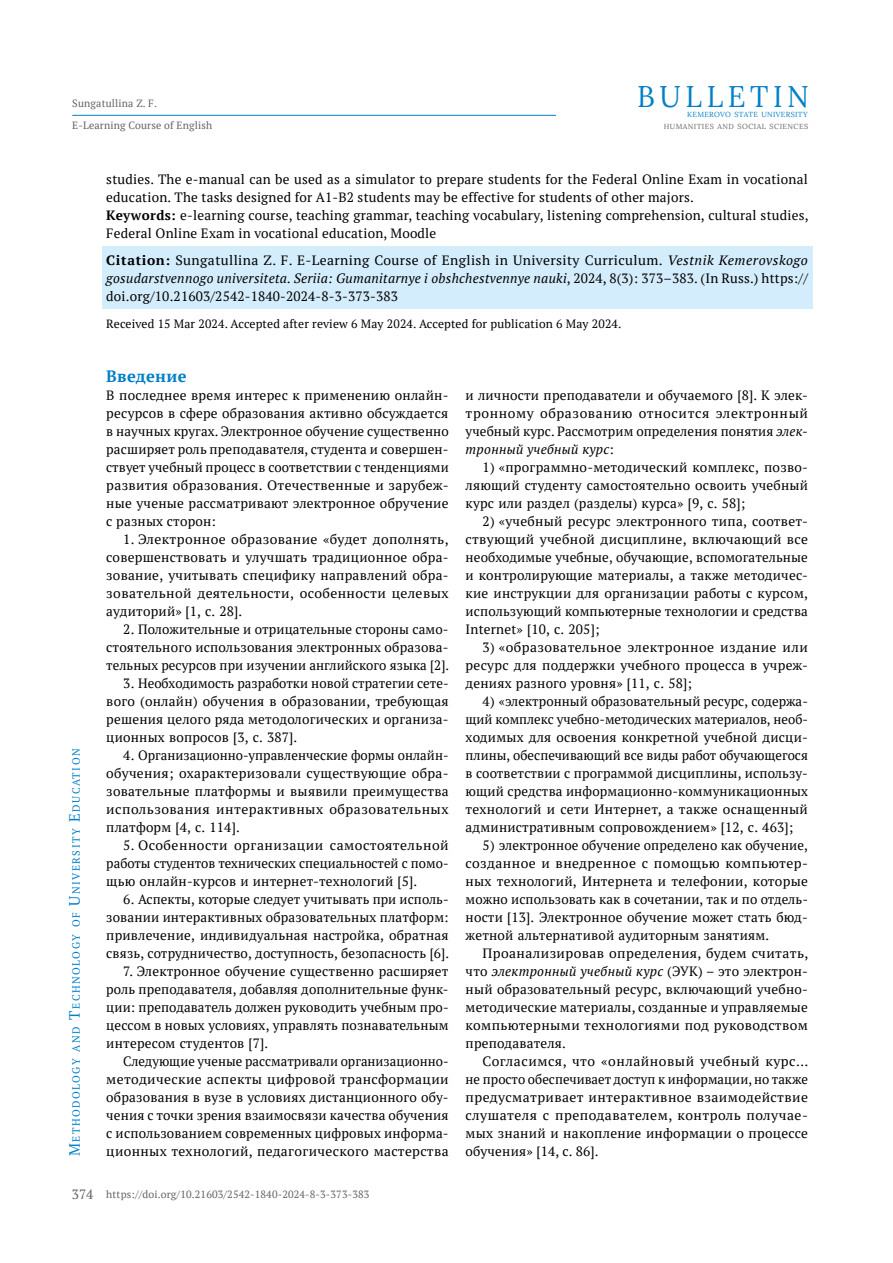
<style>
.page{position:relative;width:893px;height:1263px;background:#fff}
.page>*{position:absolute;margin:0;border:0;box-sizing:border-box;transform-origin:0 0}
.t1{font:29.85px "Lora";letter-spacing:.16em;color:#007fc8;scale:.96 1}
.t2{font:700 16.5px "PT Serif";letter-spacing:.02em;color:#007fc8}
.t3{font:13.5px/18px "PT Serif";letter-spacing:.015em;color:#000;text-align:justify}
.t4{font:13.5px "PT Serif";color:#646363}
.t5{font:12px "PT Serif";letter-spacing:.015em;color:#000}
.t6{font:10.5px "PT Serif";letter-spacing:.015em;color:#646363}
.t7{font:10.5px "PT Serif";letter-spacing:.145em;color:#007fc8}
.t8{font:7.35px "Lora";letter-spacing:.055em;color:#646363}
.t9{font:7.35px "Lora";letter-spacing:.045em;color:#007fc8}
.s1{font-size:15px}
.s2{font-weight:700}
.s3{font-style:italic}
</style>
<div class="page">
<hr style="left:72px;top:115px;width:484px;height:1px;background:#007fc8">
<div style="left:102px;top:246px;width:710px;height:63px;background:#d4edfc"></div>
<p class="t6" style="left:72px;top:96px;width:86px">Sungatullina Z. F.</p>
<p class="t6" style="left:72px;top:119px;width:141px">E-Learning Course of English</p>
<h1 class="t1" style="left:637px;top:73px;width:180px">BULLETIN</h1>
<p class="t9" style="left:687px;top:109px;width:122px">KEMEROVO STATE UNIVERSITY</p>
<p class="t8" style="left:664px;top:121px;width:146px">HUMANITIES AND SOCIAL SCIENCES</p>
<p class="t7" style="left:69px;top:1156px;width:409px;rotate:-90deg"><span class="s1">M</span>ethodology and <span class="s1">T</span>echnology of <span class="s1">U</span>niversity <span class="s1">E</span> ducation</p>
<p class="t4" style="left:72px;top:1185px;width:23px">374</p>
<p class="t3" style="left:106px;top:170px;width:704px;text-align:left">studies. The e-manual can be used as a simulator to prepare students for the Federal Online Exam in vocational education. The tasks designed for A1-B2 students may be effective for students of other majors.<br><span class="s2">Keywords:</span> e-learning course, teaching grammar, teaching vocabulary, listening comprehension, cultural studies, Federal Online Exam in vocational education, Moodle</p>
<p class="t3" style="left:106px;top:251px;width:703px"><span class="s2">Citation:</span> Sungatullina Z. F. E-Learning Course of English in University Curriculum. <span class="s3">Vestnik Kemerovskogo gosudarstvennogo universiteta. Seriia: Gumanitarnye i obshchestvennye nauki</span>, 2024, 8(3): 373–383. (In Russ.) https:// doi.org/10.21603/2542-1840-2024-8-3-373-383</p>
<p class="t5" style="left:106px;top:316px;width:517px">Received 15 Mar 2024. Accepted after review 6 May 2024. Accepted for publication 6 May 2024.</p>
<p class="t2" style="left:106px;top:365px;width:82px">Введение</p>
<p class="t3" style="left:106px;top:386px;width:344px">В последнее время интерес к применению онлайн&shy;ресурсов в сфере образования активно обсуждается в научных кругах. Электронное обучение существенно расширяет роль преподавателя, студента и совершен&shy;ствует учебный процесс в соответствии с тенденциями развития образования. Отечественные и зарубеж&shy;ные ученые рассматривают электронное обручение с разных сторон:</p>
<p class="t3" style="left:106px;top:530px;width:344px;text-indent:17px">1. Электронное образование «будет дополнять, совершенствовать и улучшать традиционное обра&shy;зование, учитывать специфику направлений обра&shy;зовательной деятельности, особенности целевых аудиторий» [1, с. 28].</p>
<p class="t3" style="left:106px;top:620px;width:344px;text-indent:17px">2. Положительные и отрицательные стороны само&shy;стоятельного использования электронных образова&shy;тельных ресурсов при изучении английского языка [2].</p>
<p class="t3" style="left:106px;top:674px;width:344px;text-indent:17px">3. Необходимость разработки новой стратегии сете&shy;вого (онлайн) обучения в образовании, требующая решения целого ряда методологических и организа&shy;ционных вопросов [3, с. 387].</p>
<p class="t3" style="left:106px;top:746px;width:344px;text-indent:17px">4. Организационно-управленческие формы онлайн&shy;обучения; охарактеризовали существующие обра&shy;зовательные платформы и выявили преимущества использования интерактивных образовательных платформ [4, с. 114].</p>
<p class="t3" style="left:106px;top:836px;width:344px;text-indent:17px">5. Особенности организации самостоятельной работы студентов технических специальностей с помо&shy;щью онлайн-курсов и интернет-технологий [5].</p>
<p class="t3" style="left:106px;top:890px;width:344px;text-indent:17px">6. Аспекты, которые следует учитывать при исполь&shy;зовании интерактивных образовательных платформ: привлечение, индивидуальная настройка, обратная связь, сотрудничество, доступность, безопасность [6].</p>
<p class="t3" style="left:106px;top:962px;width:344px;text-indent:17px">7. Электронное обучение существенно расширяет роль преподавателя, добавляя дополнительные функ&shy;ции: преподаватель должен руководить учебным про&shy;цессом в новых условиях, управлять познавательным интересом студентов [7].</p>
<p class="t3" style="left:106px;top:1052px;width:344px;text-indent:17px">Следующие ученые рассматривали организационно&shy;методические аспекты цифровой трансформации образования в вузе в условиях дистанционного обу&shy;чения c точки зрения взаимосвязи качества обучения с использованием современных цифровых информа&shy;ционных технологий, педагогического мастерства</p>
<p class="t3" style="left:466px;top:386px;width:344px">и личности преподаватели и обучаемого [8]. К элек&shy;тронному образованию относится электронный учебный курс. Рассмотрим определения понятия <span class="s3">элек&shy;тронный учебный курс</span>:</p>
<p class="t3" style="left:466px;top:458px;width:344px;text-indent:17px">1) «программно-методический комплекс, позво&shy;ляющий студенту самостоятельно освоить учебный курс или раздел (разделы) курса» [9, с. 58];</p>
<p class="t3" style="left:466px;top:512px;width:344px;text-align:left;text-indent:17px">2) «учебный ресурс электронного типа, соответ&shy;ствующий учебной дисциплине, включающий все необходимые учебные, обучающие, вспомогательные и контролирующие материалы, а также методичес&shy;кие инструкции для организации работы с курсом, использующий компьютерные технологии и средства Internet» [10, c. 205];</p>
<p class="t3" style="left:466px;top:638px;width:344px;text-indent:17px">3) «образовательное электронное издание или ресурс для поддержки учебного процесса в учреж&shy;дениях разного уровня» [11, c. 58];</p>
<p class="t3" style="left:466px;top:692px;width:344px;text-indent:17px">4) «электронный образовательный ресурс, содержа&shy;щий комплекс учебно-методических материалов, необ&shy;ходимых для освоения конкретной учебной дисци&shy;плины, обеспечивающий все виды работ обучающегося в соответствии с программой дисциплины, использу&shy;ющий средства информационно-коммуникационных технологий и сети Интернет, а также оснащенный административным сопровождением» [12, с. 463];</p>
<p class="t3" style="left:466px;top:836px;width:344px;text-align:left;text-indent:17px">5) электронное обучение определено как обучение, созданное и внедренное с помощью компьютер&shy;ных технологий, Интернета и телефонии, которые можно использовать как в сочетании, так и по отдель&shy;ности [13]. Электронное обучение может стать бюд&shy;жетной альтернативой аудиторным занятиям.</p>
<p class="t3" style="left:466px;top:944px;width:344px;text-indent:17px">Проанализировав определения, будем считать, что <span class="s3">электронный учебный курс</span> (ЭУК) – это электрон&shy;ный образовательный ресурс, включающий учебно&shy;методические материалы, созданные и управляемые компьютерными технологиями под руководством преподавателя.</p>
<p class="t3" style="left:466px;top:1052px;width:344px;text-indent:17px">Согласимся, что «онлайновый учебный курс… не просто обеспечивает доступ к информации, но также предусматривает интерактивное взаимодействие слушателя с преподавателем, контроль получае&shy;мых знаний и накопление информации о процессе обучения» [14, c. 86].</p>
<p class="t6" style="left:106px;top:1188px;width:265px">https://doi.org/10.21603/2542-1840-2024-8-3-373-383</p>
</div>
